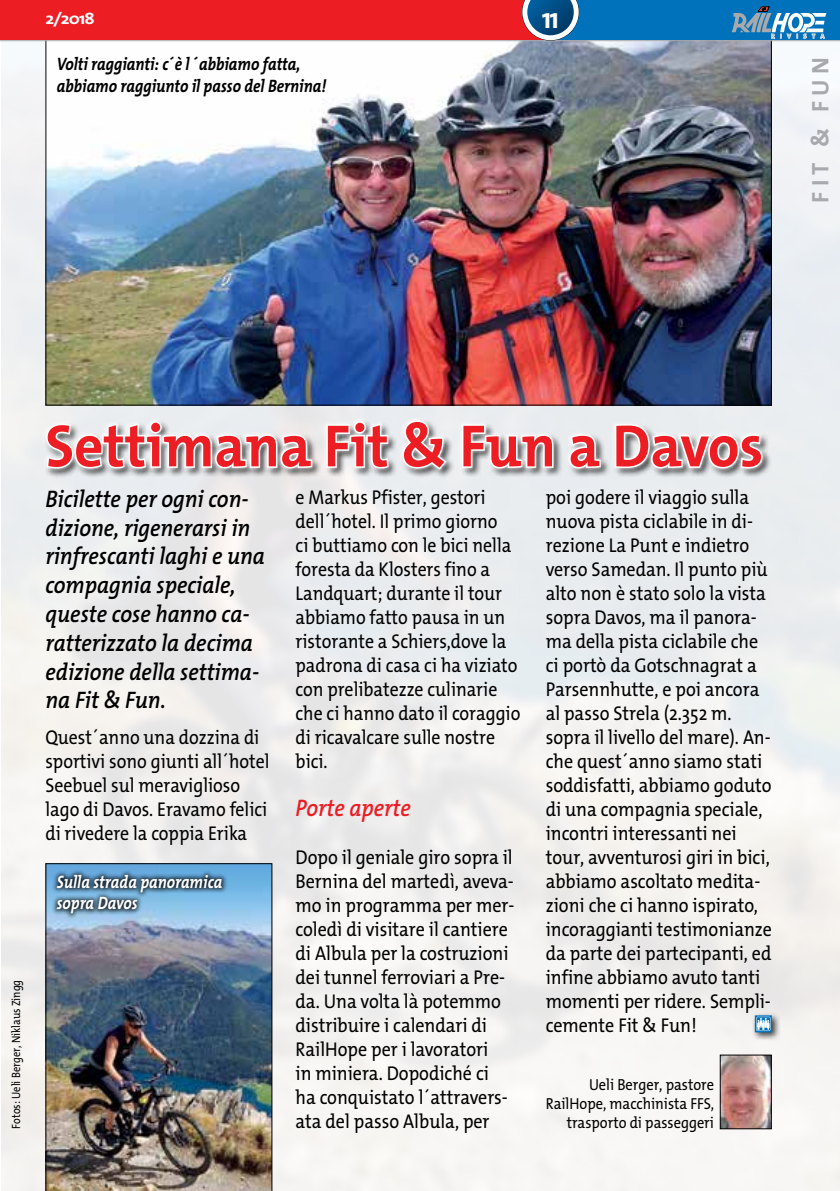
<style>
.page{position:relative;width:840px;height:1191px;background:#fff}
.page>*{position:absolute;margin:0;border:0;box-sizing:border-box;transform-origin:0 0}
.t1{font:700 60px "The Mix Os F";color:#ed1d24;scale:.95 1}
.t2{font:700 28.4px "The Mix Os F";color:#fff}
.t3{font:italic 600 24px/28.8px "The Mix Os F";color:#000;scale:.9 1}
.t4{font:italic 600 24px "The Mix Os F";color:#ed1d24;scale:.9 1}
.t5{font:700 24px "The Mix Os F";letter-spacing:.22em;color:#a7a9ac}
.t6{font:20px/24px "The Mix Os F";color:#000;scale:.9 1}
.t7{font:20px/24px "The Mix Os F";color:#000;scale:.89 1}
.t8{font:italic 700 18px/21.6px "The Mix Os F";color:#000;scale:.85 1}
.t9{font:italic 700 18px/21.6px "The Mix Os F";color:#fff;scale:.85 1}
.t10{font:16px/19.2px "The Mix Os F";color:#000;text-align:right;scale:.9 1}
.t11{font:700 16px "The Mix Os F";color:#fff;scale:1.15 1}
.t12{font:12px "The Mix Os F";color:#000;scale:.87 1}
.t13{font:700 6px "The Mix Os F";letter-spacing:.9em;color:#a7a9ac}
</style>
<div class="page">
<img style="left:1px;top:41px;width:838px;height:1150px">
<div style="left:751px;top:1012px;width:29px;height:29px;background:#000;opacity:.75"></div>
<svg style="left:754px;top:1015px;width:17px;height:17px"></svg>
<div style="left:44px;top:419px;width:727px;height:60px;background:#000;opacity:.75"></div>
<div style="left:42px;top:416px;width:724px;height:58px;background:#fff;opacity:.75"></div>
<svg style="left:45px;top:420px;width:269px;height:50px"></svg>
<svg style="left:325px;top:420px;width:65px;height:50px"></svg>
<svg style="left:400px;top:419px;width:48px;height:53px"></svg>
<svg style="left:460px;top:423px;width:94px;height:47px"></svg>
<svg style="left:567px;top:433px;width:35px;height:37px"></svg>
<svg style="left:613px;top:422px;width:150px;height:48px"></svg>
<img style="left:45px;top:41px;width:726px;height:364px">
<img style="left:45px;top:863px;width:227px;height:328px">
<img style="left:721px;top:1056px;width:48px;height:71px">
<div style="left:719px;top:1054px;width:52px;height:75px;border:1px solid #000"></div>
<div style="left:51px;top:869px;width:177px;height:51px;background:#000;opacity:.75"></div>
<hr style="left:0;top:40px;width:839px;height:1px;background:#a7a9ac">
<div style="left:0;top:0;width:839px;height:40px;background:#ed1d24"></div>
<div style="left:549px;top:0;width:290px;height:40px;background:#0072bc"></div>
<svg style="left:522px;top:0;width:56px;height:41px;background:#4e7399"></svg>
<svg style="left:731px;top:6px;width:95px;height:33px"></svg>
<p class="t11" style="left:45px;top:8px;width:44px">2/2018</p>
<h2 class="t2" style="left:541px;top:0;width:19px">11</h2>
<p class="t8" style="left:57px;top:53px;width:318px">Volti raggianti: c´è l ´abbiamo fatta, abbiamo raggiunto il passo del Bernina!</p>
<p class="t13" style="left:770px;top:32px;width:55px">RIVISTA</p>
<p class="t5" style="left:804px;top:203px;width:147px;rotate:-90deg">FIT &amp; FUN</p>
<p class="t12" style="left:8px;top:1128px;width:173px;rotate:-90deg">Fotos: Ueli Berger, Niklaus Zingg</p>
<h1 class="t1" style="left:45px;top:407px;width:756px">Settimana Fit &amp; Fun a Davos</h1>
<p class="t3" style="left:45px;top:484px;width:245px">Bicilette per ogni con&shy;dizione, rigenerarsi in rinfrescanti laghi e una compagnia speciale, queste cose hanno ca&shy;ratterizzato la decima edizione della settima&shy;na Fit &amp; Fun.</p>
<p class="t7" style="left:45px;top:725px;width:253px">Quest´anno una dozzina di sportivi sono giunti all´hotel<br>Seebuel sul meraviglioso lago di Davos. Eravamo felici di rivedere la coppia Erika</p>
<p class="t9" style="left:57px;top:871px;width:196px">Sulla strada panoramica sopra Davos</p>
<p class="t7" style="left:295px;top:485px;width:254px">e Markus Pfister, gestori dell´hotel. Il primo giorno<br>ci buttiamo con le bici nella foresta da Klosters fino a<br>Landquart; durante il tour abbiamo fatto pausa in un ristorante a Schiers,dove la padrona di casa ci ha viziato con prelibatezze culinarie che ci hanno dato il coraggio di ricavalcare sulle nostre bici.</p>
<p class="t4" style="left:295px;top:793px;width:129px">Porte aperte</p>
<p class="t6" style="left:295px;top:845px;width:244px">Dopo il geniale giro sopra il<br>Bernina del martedì, aveva&shy;mo in programma per mer&shy;coledì di visitare il cantiere di Albula per la costruzioni dei tunnel ferroviari a Pre&shy;da. Una volta là potemmo distribuire i calendari di<br>RailHope per i lavoratori<br>in miniera. Dopodiché ci<br>ha conquistato l´attravers&shy;ata del passo Albula, per</p>
<p class="t6" style="left:545px;top:485px;width:252px">poi godere il viaggio sulla nuova pista ciclabile in di&shy;rezione La Punt e indietro verso Samedan. Il punto più alto non è stato solo la vista sopra Davos, ma il panora&shy;ma della pista ciclabile che ci portò da Gotschnagrat a<br>Parsennhutte, e poi ancora al passo Strela (2.352 m. sopra il livello del mare). An&shy;che quest´anno siamo stati soddisfatti, abbiamo goduto di una compagnia speciale, incontri interessanti nei tour, avventurosi giri in bici, abbiamo ascoltato medita&shy;zioni che ci hanno ispirato, incoraggianti testimonianze da parte dei partecipanti, ed infine abbiamo avuto tanti momenti per ridere. Sempli&shy;cemente Fit &amp; Fun!</p>
<p class="t10" style="left:545px;top:1074px;width:188px">Ueli Berger, pastore<br>RailHope, macchinista FFS, trasporto di passeggeri</p>
</div>
